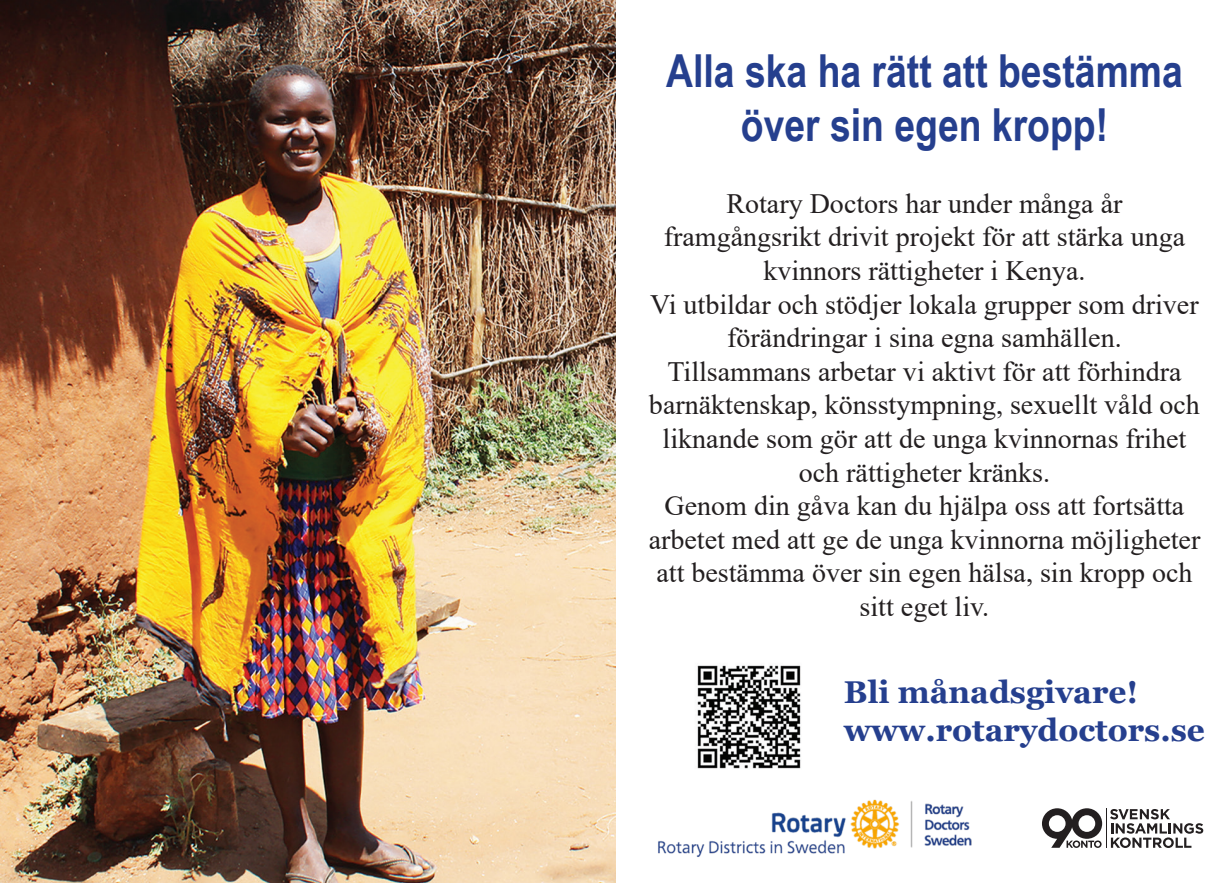
<style>
.page{position:relative;width:1231px;height:883px;background:#fff}
.page>*{position:absolute;margin:0;border:0;box-sizing:border-box;transform-origin:0 0}
.t1{font:700 45.5px/54.6px "Arial Narrow";color:#253f8e;text-align:center}
.t2{font:700 31.5px/37.8px "Georgia";color:#253f8e}
.t3{font:28px/33.6px "Times New Roman";color:#231f20;text-align:center}
</style>
<div class="page">
<img style="left:697px;top:665px;width:104px;height:104px">
<img style="left:0;top:0;width:615px;height:883px">
<img style="left:658px;top:799px;width:314px;height:58px">
<hr style="left:1105px;top:808px;width:1px;height:40px;background:#231f20">
<svg style="left:1110px;top:809px;width:93px;height:39px"></svg>
<svg style="left:1042px;top:808px;width:59px;height:40px"></svg>
<h1 class="t1" style="left:666px;top:41px;width:518px">Alla ska ha rätt att bestämma över sin egen kropp!</h1>
<p class="t3" style="left:648px;top:186px;width:553px">Rotary Doctors har under många år framgångsrikt drivit projekt för att stärka unga kvinnors rättigheter i Kenya.<br>Vi utbildar och stödjer lokala grupper som driver förändringar i sina egna samhällen.<br>Tillsammans arbetar vi aktivt för att förhindra barnäktenskap, könsstympning, sexuellt våld och liknande som gör att de unga kvinnornas frihet och rättigheter kränks.<br>Genom din gåva kan du hjälpa oss att fortsätta arbetet med att ge de unga kvinnorna möjligheter att bestämma över sin egen hälsa, sin kropp och sitt eget liv.</p>
<p class="t2" style="left:843px;top:674px;width:362px">Bli månadsgivare! www.rotarydoctors.se</p>
</div>
